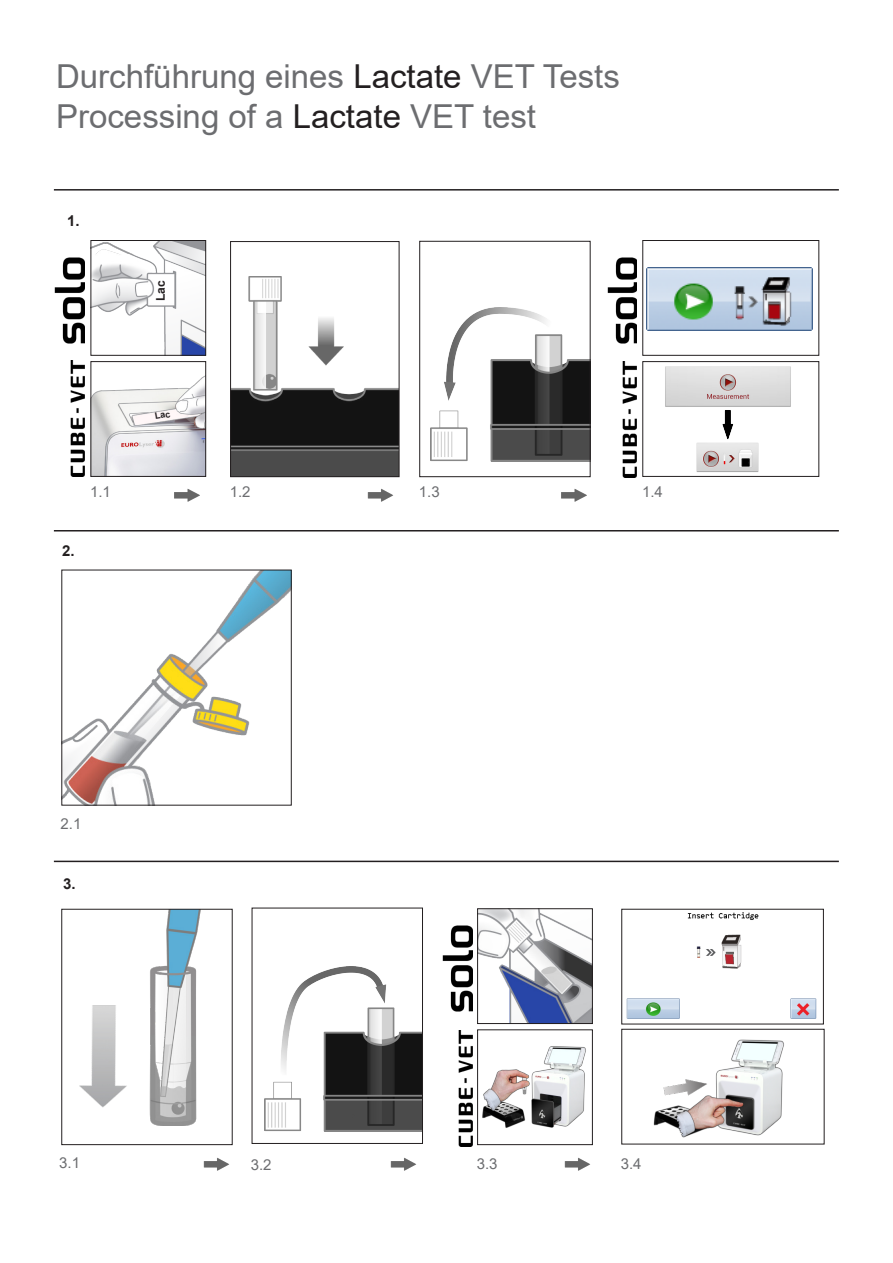
<style>
.page{position:relative;width:893px;height:1263px;background:#fff}
.page>*{position:absolute;margin:0;border:0;box-sizing:border-box;transform-origin:0 0}
.Text_Header{font:33px "Arial";color:#6c6d70}
.Text_Header-2{font:15px "Arial";color:#6c6d70}
.Text_Header-3{font:700 15px "Arial";color:#231f20}
.Text_Header-4{font:700 12px "Arial";color:#231f20}
.s1{color:#231f20}
</style>
<div class="page">
<hr style="left:54px;top:189px;width:785px;height:2px;background:#231f20">
<hr style="left:54px;top:530px;width:785px;height:1px;background:#231f20">
<hr style="left:54px;top:861px;width:785px;height:1px;background:#231f20">
<img style="left:93px;top:242px;width:111px;height:112px">
<div style="left:91px;top:240px;width:115px;height:116px;border:1px solid #231f20"></div>
<img style="left:93px;top:376px;width:111px;height:99px">
<div style="left:91px;top:361px;width:115px;height:116px;border:1px solid #231f20"></div>
<img style="left:70px;top:361px;width:14px;height:116px">
<img style="left:54px;top:257px;width:30px;height:86px">
<img style="left:232px;top:277px;width:165px;height:198px">
<div style="left:230px;top:241px;width:169px;height:236px;border:1px solid #231f20"></div>
<img style="left:431px;top:308px;width:158px;height:154px">
<div style="left:419px;top:241px;width:172px;height:236px;border:1px solid #231f20"></div>
<img style="left:647px;top:267px;width:165px;height:64px">
<div style="left:642px;top:240px;width:177px;height:116px;border:1px solid #231f20"></div>
<img style="left:665px;top:366px;width:126px;height:106px">
<div style="left:642px;top:361px;width:177px;height:116px;border:1px solid #231f20"></div>
<img style="left:561px;top:488px;width:26px;height:14px">
<img style="left:367px;top:488px;width:26px;height:14px">
<img style="left:174px;top:488px;width:26px;height:14px">
<img style="left:479px;top:910px;width:112px;height:112px">
<div style="left:477px;top:908px;width:116px;height:116px;border:1px solid #231f20"></div>
<img style="left:482px;top:1046px;width:104px;height:82px">
<div style="left:477px;top:1029px;width:116px;height:116px;border:1px solid #231f20"></div>
<img style="left:203px;top:1157px;width:26px;height:14px">
<img style="left:390px;top:1157px;width:26px;height:14px">
<img style="left:264px;top:966px;width:157px;height:165px">
<div style="left:252px;top:908px;width:171px;height:236px;border:1px solid #231f20"></div>
<img style="left:458px;top:1030px;width:14px;height:116px">
<img style="left:442px;top:926px;width:30px;height:86px">
<img style="left:623px;top:361px;width:13px;height:116px">
<img style="left:607px;top:257px;width:30px;height:86px">
<img style="left:63px;top:572px;width:227px;height:231px">
<img style="left:627px;top:912px;width:190px;height:107px">
<div style="left:621px;top:909px;width:203px;height:115px;border:1px solid #231f20"></div>
<img style="left:653px;top:1039px;width:131px;height:99px">
<div style="left:621px;top:1029px;width:203px;height:115px;border:1px solid #231f20"></div>
<img style="left:564px;top:1157px;width:26px;height:14px">
<img style="left:79px;top:911px;width:122px;height:214px">
<div style="left:61px;top:909px;width:172px;height:236px;border:1px solid #231f20"></div>
<svg style="left:155px;top:412px;width:16px;height:7px"></svg>
<p class="Text_Header" style="left:56px;top:54px;width:565px">Durchführung eines <span class="s1">Lactate</span> VET Tests</p>
<p class="Text_Header" style="left:56px;top:94px;width:481px">Processing of a <span class="s1">Lactate</span> VET test</p>
<p class="Text_Header-3" style="left:67px;top:210px;width:14px">1.</p>
<p class="Text_Header-4" style="left:152px;top:301px;width:22px;rotate:-90deg">Lac</p>
<p class="Text_Header-2" style="left:90px;top:482px;width:22px">1.1</p>
<p class="Text_Header-2" style="left:230px;top:482px;width:22px">1.2</p>
<p class="Text_Header-2" style="left:419px;top:482px;width:22px">1.3</p>
<p class="Text_Header-2" style="left:642px;top:482px;width:22px">1.4</p>
<p class="Text_Header-3" style="left:62px;top:540px;width:14px">2.</p>
<p class="Text_Header-2" style="left:61px;top:814px;width:22px">2.1</p>
<p class="Text_Header-3" style="left:63px;top:873px;width:14px">3.</p>
<p class="Text_Header-2" style="left:59px;top:1153px;width:22px">3.1</p>
<p class="Text_Header-2" style="left:251px;top:1154px;width:22px">3.2</p>
<p class="Text_Header-2" style="left:477px;top:1153px;width:22px">3.3</p>
<p class="Text_Header-2" style="left:621px;top:1153px;width:22px">3.4</p>
</div>
